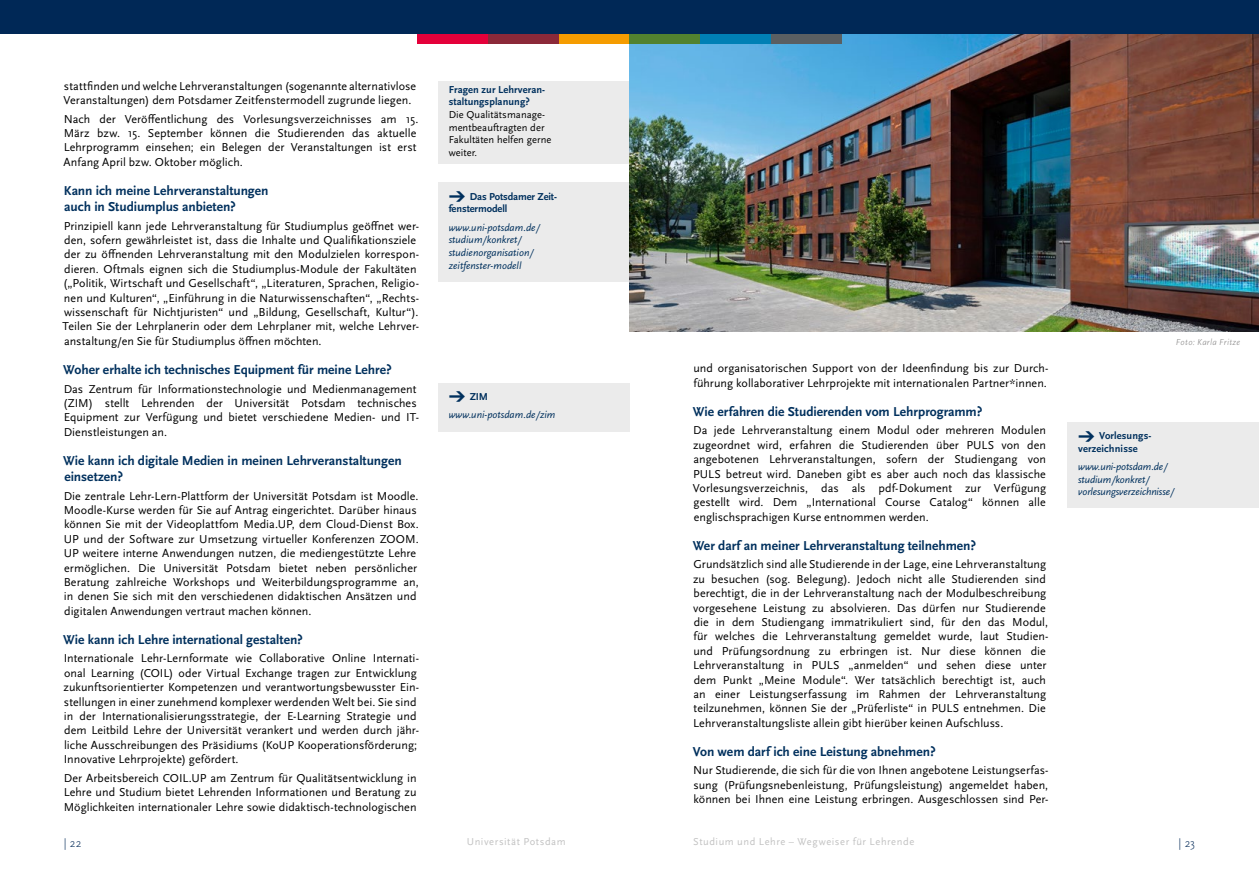
<style>
.page{position:relative;width:1259px;height:893px;background:#fff}
.page>*{position:absolute;margin:0;border:0;box-sizing:border-box;transform-origin:0 0}
.t1{font:700 13.5px/16.2px "Scala Sans Pro";color:#00305d}
.t2{font:12px/14.4px "Scala Sans Pro";letter-spacing:.005em;color:#000}
.t3{font:300 12px "Scala Sans Pro";color:#002856}
.t4{font:italic 10.5px/12.6px "Scala Sans Pro";color:#00305d}
.t5{font:700 10.5px/12.6px "Scala Sans Pro";letter-spacing:.005em;color:#00305d}
.t6{font:10.5px/12.6px "Scala Sans Pro";letter-spacing:.005em;color:#000}
.t7{font:10.5px "Scala Sans Pro";letter-spacing:.05em;color:#c2c2c2}
.t8{font:italic 300 9px "Scala Sans Pro";letter-spacing:.025em;color:#7c7b7b}
</style>
<div class="page">
<div style="left:0;top:0;width:1259px;height:34px;background:#002856"></div>
<div style="left:417px;top:34px;width:71px;height:9px;background:#e4003a"></div>
<div style="left:488px;top:34px;width:70px;height:9px;background:#8b2939"></div>
<div style="left:558px;top:34px;width:71px;height:9px;background:#f59c00"></div>
<div style="left:438px;top:182px;width:191px;height:100px;background:#ebebeb"></div>
<div style="left:438px;top:81px;width:191px;height:83px;background:#ebebeb"></div>
<img style="left:629px;top:34px;width:630px;height:298px">
<div style="left:629px;top:34px;width:71px;height:9px;background:#52822f"></div>
<div style="left:700px;top:34px;width:71px;height:9px;background:#0080b5"></div>
<div style="left:771px;top:34px;width:71px;height:9px;background:#5a5f62"></div>
<div style="left:438px;top:383px;width:191px;height:49px;background:#ebebeb"></div>
<div style="left:1067px;top:422px;width:192px;height:85px;background:#ebebeb"></div>
<p class="t2" style="left:63px;top:79px;width:354px">stattfinden und welche Lehrveranstaltungen (sogenannte alternativlose<br>Veranstaltungen) dem Potsdamer Zeitfenstermodell zugrunde liegen.</p>
<p class="t2" style="left:64px;top:112px;width:356px">Nach der Veröffentlichung des Vorlesungsverzeichnisses am 15.<br>März bzw. 15. September können die Studierenden das aktuelle Lehrprogramm einsehen; ein Belegen der Veranstaltungen ist erst Anfang April bzw. Oktober möglich.</p>
<p class="t1" style="left:64px;top:182px;width:206px">Kann ich meine Lehrveranstaltungen auch in Studiumplus anbieten?</p>
<p class="t2" style="left:63px;top:219px;width:358px">Prinzipiell kann jede Lehrveranstaltung für Studiumplus geöffnet wer&shy;den, sofern gewährleistet ist, dass die Inhalte und Qualifikationsziele der zu öffnenden Lehrveranstaltung mit den Modulzielen korrespon&shy;dieren. Oftmals eignen sich die Studiumplus-Module der Fakultäten („Politik, Wirtschaft und Gesellschaft“, „Literaturen, Sprachen, Religio&shy;nen und Kulturen“, „Einführung in die Naturwissenschaften“, „Rechts&shy;wissenschaft für Nichtjuristen“ und „Bildung, Gesellschaft, Kultur“).<br>Teilen Sie der Lehrplanerin oder dem Lehrplaner mit, welche Lehrver&shy;anstaltung/en Sie für Studiumplus öffnen möchten.</p>
<p class="t1" style="left:63px;top:361px;width:330px">Woher erhalte ich technisches Equipment für meine Lehre?</p>
<p class="t2" style="left:63px;top:381px;width:357px">Das Zentrum für Informationstechnologie und Medienmanagement (ZIM) stellt Lehrenden der Universität Potsdam technisches Equipment zur Verfügung und bietet verschiedene Medien- und IT-Dienstleistungen an.</p>
<p class="t1" style="left:63px;top:452px;width:340px">Wie kann ich digitale Medien in meinen Lehrveranstaltungen einsetzen?</p>
<p class="t2" style="left:64px;top:488px;width:356px">Die zentrale Lehr-Lern-Plattform der Universität Potsdam ist Moodle.<br>Moodle-Kurse werden für Sie auf Antrag eingerichtet. Darüber hinaus können Sie mit der Videoplattfom Media.UP, dem Cloud-Dienst Box.<br>UP und der Software zur Umsetzung virtueller Konferenzen ZOOM.<br>UP weitere interne Anwendungen nutzen, die mediengestützte Lehre ermöglichen. Die Universität Potsdam bietet neben persönlicher Beratung zahlreiche Workshops und Weiterbildungsprogramme an, in denen Sie sich mit den verschiedenen didaktischen Ansätzen und digitalen Anwendungen vertraut machen können.</p>
<p class="t1" style="left:63px;top:631px;width:241px">Wie kann ich Lehre international gestalten?</p>
<p class="t2" style="left:64px;top:651px;width:357px">Internationale Lehr-Lernformate wie Collaborative Online Internati&shy;onal Learning (COIL) oder Virtual Exchange tragen zur Entwicklung zukunftsorientierter Kompetenzen und verantwortungsbewusster Ein&shy;stellungen in einer zunehmend komplexer werdenden Welt bei. Sie sind in der Internationalisierungsstrategie, der E-Learning Strategie und dem Leitbild Lehre der Universität verankert und werden durch jähr&shy;liche Ausschreibungen des Präsidiums (KoUP Kooperationsförderung; Innovative Lehrprojekte) gefördert.</p>
<p class="t2" style="left:64px;top:771px;width:354px;text-align:justify">Der Arbeitsbereich COIL.UP am Zentrum für Qualitätsentwicklung in Lehre und Studium bietet Lehrenden Informationen und Beratung zu Möglichkeiten internationaler Lehre sowie didaktisch-technologischen</p>
<p class="t5" style="left:449px;top:83px;width:98px">Fragen zur Lehrveran&shy;staltungsplanung?</p>
<p class="t6" style="left:449px;top:108px;width:104px">Die Qualitätsmanage&shy;mentbeauftragten der<br>Fakultäten helfen gerne weiter.</p>
<p class="t5" style="left:449px;top:190px;width:110px;text-indent:21px">Das Potsdamer Zeit&shy;fenstermodell</p>
<p class="t4" style="left:449px;top:221px;width:93px">www.uni-potsdam.de/ studium/konkret/ studienorganisation/ zeitfenster-modell</p>
<p class="t5" style="left:470px;top:390px;width:20px">ZIM</p>
<p class="t4" style="left:449px;top:409px;width:108px">www.uni-potsdam.de/zim</p>
<p class="t2" style="left:693px;top:361px;width:356px">und organisatorischen Support von der Ideenfindung bis zur Durch&shy;führung kollaborativer Lehrprojekte mit internationalen Partner*innen.</p>
<p class="t1" style="left:693px;top:403px;width:291px">Wie erfahren die Studierenden vom Lehrprogramm?</p>
<p class="t2" style="left:693px;top:423px;width:355px;text-align:justify">Da jede Lehrveranstaltung einem Modul oder mehreren Modulen zugeordnet wird, erfahren die Studierenden über PULS von den angebotenen Lehrveranstaltungen, sofern der Studiengang von PULS betreut wird. Daneben gibt es aber auch noch das klassische Vorlesungsverzeichnis, das als pdf-Dokument zur Verfügung gestellt wird. Dem „International Course Catalog“ können alle englischsprachigen Kurse entnommen werden.</p>
<p class="t1" style="left:693px;top:537px;width:285px">Wer darf an meiner Lehrveranstaltung teilnehmen?</p>
<p class="t2" style="left:693px;top:557px;width:357px">Grundsätzlich sind alle Studierende in der Lage, eine Lehrveranstaltung zu besuchen (sog. Belegung). Jedoch nicht alle Studierenden sind berechtigt, die in der Lehrveranstaltung nach der Modulbeschreibung vorgesehene Leistung zu absolvieren. Das dürfen nur Studierende die in dem Studiengang immatrikuliert sind, für den das Modul, für welches die Lehrveranstaltung gemeldet wurde, laut Studien&shy;und Prüfungsordnung zu erbringen ist. Nur diese können die Lehrveranstaltung in PULS „anmelden“ und sehen diese unter dem Punkt „Meine Module“. Wer tatsächlich berechtigt ist, auch an einer Leistungserfassung im Rahmen der Lehrveranstaltung teilzunehmen, können Sie der „Prüferliste“ in PULS entnehmen. Die Lehrveranstaltungsliste allein gibt hierüber keinen Aufschluss.</p>
<p class="t1" style="left:693px;top:743px;width:244px">Von wem darf ich eine Leistung abnehmen?</p>
<p class="t2" style="left:693px;top:763px;width:357px;text-align:justify">Nur Studierende, die sich für die von Ihnen angebotene Leistungserfas&shy;sung (Prüfungsnebenleistung, Prüfungsleistung) angemeldet haben, können bei Ihnen eine Leistung erbringen. Ausgeschlossen sind Per-</p>
<p class="t8" style="left:1176px;top:337px;width:66px">Foto: Karla Fritze</p>
<p class="t5" style="left:1078px;top:429px;width:75px;text-indent:21px">Vorlesungs&shy;verzeichnisse</p>
<p class="t4" style="left:1078px;top:460px;width:98px">www.uni-potsdam.de/ studium/konkret/ vorlesungsverzeichnisse/</p>
<p class="t3" style="left:64px;top:836px;width:19px">| 22</p>
<p class="t7" style="left:467px;top:836px;width:100px">Universität Potsdam</p>
<p class="t7" style="left:693px;top:836px;width:222px">Studium und Lehre – Wegweiser für Lehrende</p>
<p class="t3" style="left:1178px;top:836px;width:18px">| 23</p>
</div>
